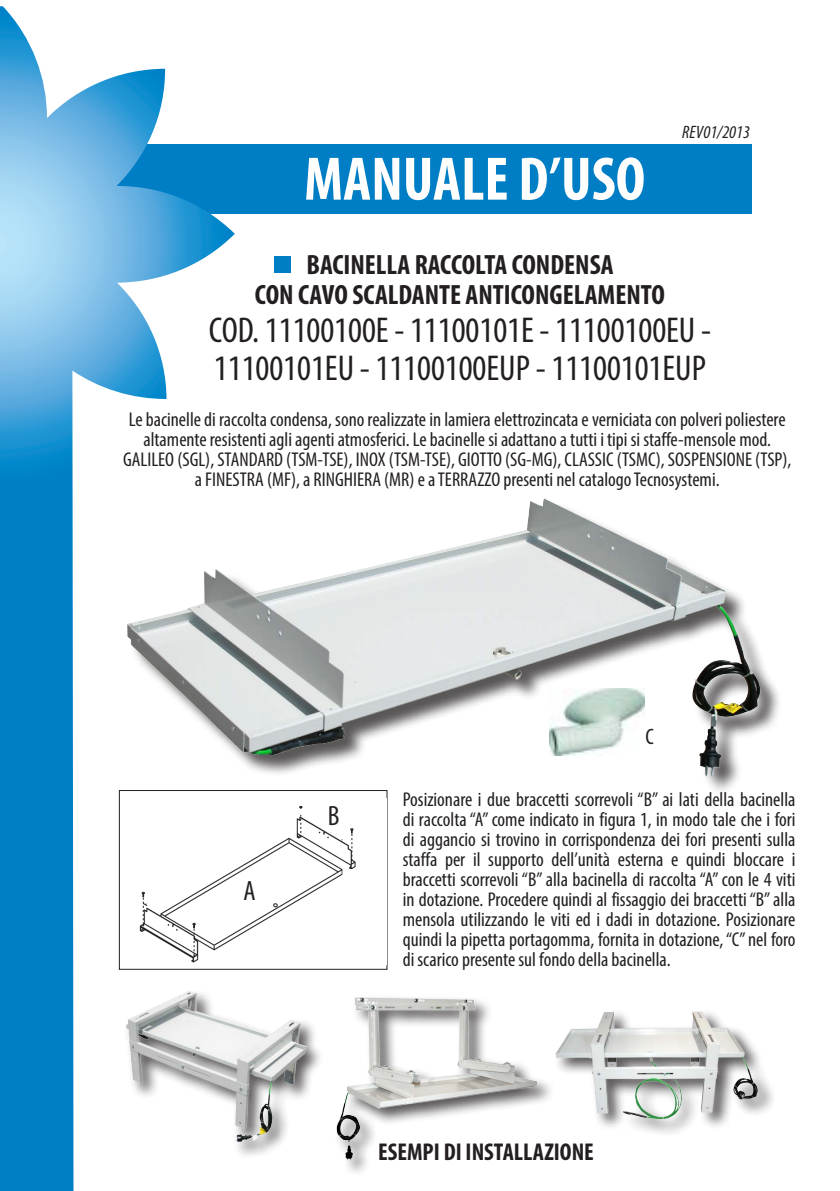
<style>
.page{position:relative;width:840px;height:1191px;background:#fff}
.page>*{position:absolute;margin:0;border:0;box-sizing:border-box;transform-origin:0 0}
.t1{font:700 condensed 62px "Myriad Pro";color:#fff}
.t2{font:condensed 36px/38px "Myriad Pro";color:#231f20}
.t3{font:700 condensed 28px "Myriad Pro";color:#231f20}
.t4{font:condensed 28px "Myriad Pro";color:#231f20}
.t5{font:700 condensed 24.4px "Myriad Pro";color:#231f20}
.t6{font:condensed 22.4px "Myriad Pro";color:#231f20}
.t7{font:condensed 20px/20px "Myriad Pro";color:#231f20;text-align:center}
.t8{font:italic condensed 18px "Myriad Pro";color:#231f20}
</style>
<div class="page">
<div style="left:274px;top:256px;width:16px;height:16px;background:#007ec5"></div>
<div style="left:116px;top:145px;width:635px;height:69px;background:#007ec5"></div>
<svg style="left:0;top:6px;width:235px;height:1185px"></svg>
<div style="left:119px;top:790px;width:268px;height:179px;background:#fff"></div>
<div style="left:129px;top:501px;width:653px;height:297px;background:#fff"></div>
<img style="left:61px;top:457px;width:718px;height:323px">
<svg style="left:142px;top:805px;width:214px;height:150px"></svg>
<div style="left:124px;top:989px;width:200px;height:170px;background:#231f20;opacity:.75"></div>
<img style="left:94px;top:974px;width:187px;height:177px">
<img style="left:281px;top:957px;width:261px;height:208px">
<div style="left:553px;top:1008px;width:223px;height:129px;background:#231f20;opacity:.75"></div>
<img style="left:542px;top:1008px;width:225px;height:129px">
<img style="left:549px;top:688px;width:95px;height:67px">
<p class="t1" style="left:304px;top:140px;width:342px">MANUALE D’USO</p>
<p class="t8" style="left:682px;top:121px;width:69px">REV01/2013</p>
<p class="t3" style="left:306px;top:247px;width:308px">BACINELLA RACCOLTA CONDENSA</p>
<p class="t3" style="left:255px;top:277px;width:411px">CON CAVO SCALDANTE ANTICONGELAMENTO</p>
<p class="t2" style="left:209px;top:311px;width:503px">COD. 11100100E - 11100101E - 11100100EU -<br>11100101EU - 11100100EUP - 11100101EUP</p>
<p class="t7" style="left:123px;top:409px;width:669px">Le bacinelle di raccolta condensa, sono realizzate in lamiera elettrozincata e verniciata con polveri poliestere altamente resistenti agli agenti atmosferici. Le bacinelle si adattano a tutti i tipi si staffe-mensole mod.<br>GALILEO (SGL), STANDARD (TSM-TSE), INOX (TSM-TSE), GIOTTO (SG-MG), CLASSIC (TSMC), SOSPENSIONE (TSP), a FINESTRA (MF), a RINGHIERA (MR) e a TERRAZZO presenti nel catalogo Tecnosystemi.</p>
<p class="t4" style="left:243px;top:874px;width:14px">A</p>
<p class="t4" style="left:327px;top:799px;width:13px">B</p>
<p class="t6" style="left:645px;top:723px;width:10px">C</p>
<p class="t7" style="left:402px;top:789px;width:394px;text-align:justify">Posizionare i due braccetti scorrevoli “B” ai lati della bacinella di raccolta “A” come indicato in figura 1, in modo tale che i fori di aggancio si trovino in corrispondenza dei fori presenti sulla staffa per il supporto dell’unità esterna e quindi bloccare i braccetti scorrevoli “B” alla bacinella di raccolta “A” con le 4 viti in dotazione. Procedere quindi al fissaggio dei braccetti “B” alla mensola utilizzando le viti ed i dadi in dotazione. Posizionare quindi la pipetta portagomma, fornita in dotazione, “C” nel foro di scarico presente sul fondo della bacinella.</p>
<p class="t5" style="left:378px;top:1136px;width:217px">ESEMPI DI INSTALLAZIONE</p>
</div>
